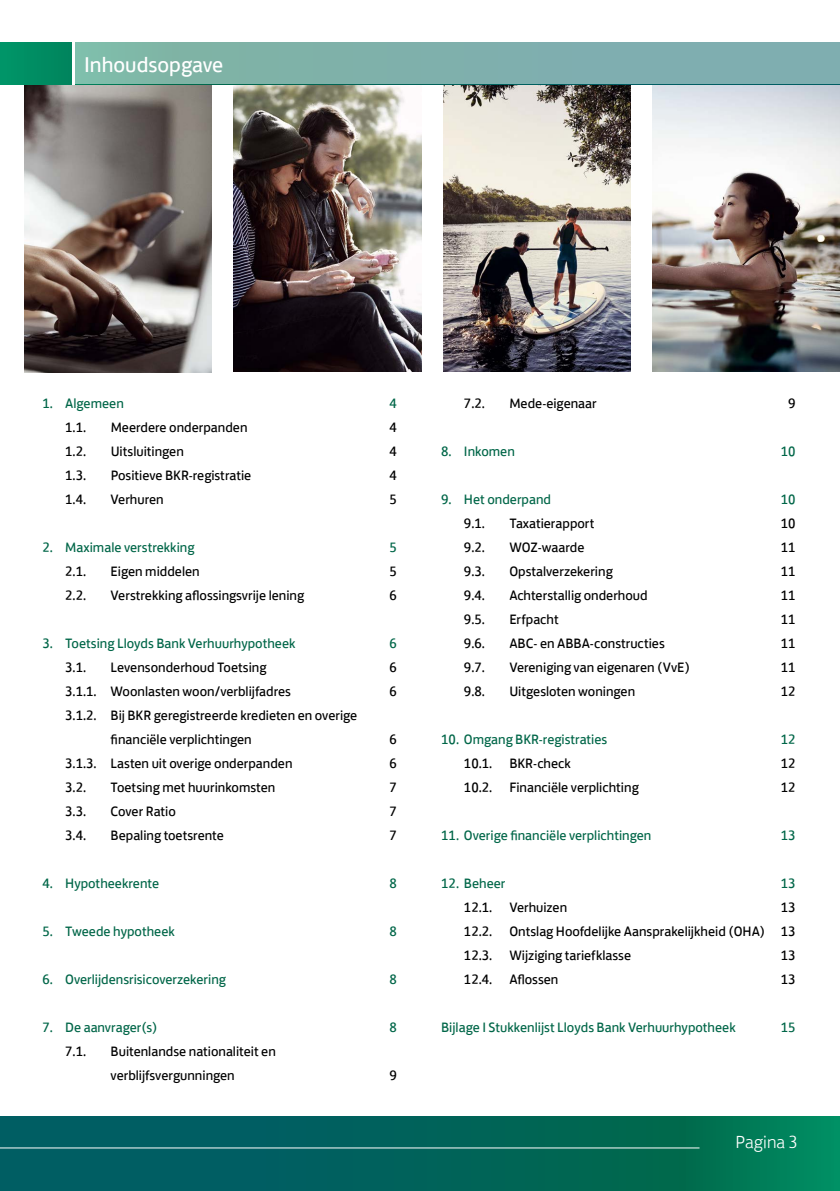
<style>
.page{position:relative;width:840px;height:1191px;background:#fff}
.page>*{position:absolute;margin:0;border:0;box-sizing:border-box;transform-origin:0 0}
.t1{font:22px "Lloyds Bank Jack";color:#fff}
.t2{font:300 18px "Lloyds Bank Jack";color:#fff}
.t3{font:14px/24px "Lloyds Bank Jack";color:#000}
.t4{font:14px "Lloyds Bank Jack";color:#006648}
</style>
<div class="page">
<svg style="left:0;top:1116px;width:839px;height:75px;background:#01675b"></svg>
<hr style="left:0;top:1147px;width:699px;height:1px;background:#fff">
<img style="left:233px;top:84px;width:188px;height:288px">
<img style="left:443px;top:84px;width:187px;height:288px">
<img style="left:24px;top:84px;width:188px;height:288px">
<img style="left:652px;top:84px;width:187px;height:288px">
<div style="left:0;top:43px;width:839px;height:41px;background:#008d63"></div>
<div style="left:74px;top:43px;width:765px;height:41px;background:#7fb0ac"></div>
<hr style="left:73px;top:42px;width:2px;height:42px;background:#fff">
<h1 class="t1" style="left:84px;top:46px;width:141px">Inhoudsopgave</h1>
<p class="t4" style="left:43px;top:392px;width:83px">1. Algemeen</p>
<p class="t4" style="left:389px;top:392px;width:9px">4</p>
<p class="t3" style="left:65px;top:414px;width:22px">1.1.</p>
<p class="t3" style="left:111px;top:414px;width:138px">Meerdere onderpanden</p>
<p class="t3" style="left:389px;top:414px;width:9px">4</p>
<p class="t3" style="left:65px;top:438px;width:22px">1.2.</p>
<p class="t3" style="left:111px;top:438px;width:75px">Uitsluitingen</p>
<p class="t3" style="left:389px;top:438px;width:9px">4</p>
<p class="t3" style="left:65px;top:462px;width:22px">1.3.</p>
<p class="t3" style="left:111px;top:462px;width:142px">Positieve BKR-registratie</p>
<p class="t3" style="left:389px;top:462px;width:9px">4</p>
<p class="t3" style="left:65px;top:486px;width:22px">1.4.</p>
<p class="t3" style="left:111px;top:486px;width:55px">Verhuren</p>
<p class="t3" style="left:389px;top:486px;width:9px">5</p>
<p class="t4" style="left:42px;top:536px;width:153px">2. Maximale verstrekking</p>
<p class="t4" style="left:389px;top:536px;width:9px">5</p>
<p class="t3" style="left:65px;top:558px;width:22px">2.1.</p>
<p class="t3" style="left:111px;top:558px;width:90px">Eigen middelen</p>
<p class="t3" style="left:389px;top:558px;width:9px">5</p>
<p class="t3" style="left:65px;top:582px;width:22px">2.2.</p>
<p class="t3" style="left:111px;top:582px;width:195px">Verstrekking aflossingsvrije lening</p>
<p class="t3" style="left:389px;top:582px;width:9px">6</p>
<p class="t4" style="left:42px;top:632px;width:254px">3. Toetsing Lloyds Bank Verhuurhypotheek</p>
<p class="t4" style="left:389px;top:632px;width:9px">6</p>
<p class="t3" style="left:65px;top:654px;width:22px">3.1.</p>
<p class="t3" style="left:111px;top:654px;width:157px">Levensonderhoud Toetsing</p>
<p class="t3" style="left:389px;top:654px;width:9px">6</p>
<p class="t3" style="left:65px;top:678px;width:227px">3.1.1. Woonlasten woon/verblijfadres</p>
<p class="t3" style="left:389px;top:678px;width:9px">6</p>
<p class="t3" style="left:111px;top:702px;width:248px;text-indent:-45px">3.1.2. Bij BKR geregistreerde kredieten en overige financiële verplichtingen</p>
<p class="t3" style="left:389px;top:726px;width:9px">6</p>
<p class="t3" style="left:65px;top:750px;width:229px">3.1.3. Lasten uit overige onderpanden</p>
<p class="t3" style="left:389px;top:750px;width:9px">6</p>
<p class="t3" style="left:65px;top:774px;width:22px">3.2.</p>
<p class="t3" style="left:111px;top:774px;width:166px">Toetsing met huurinkomsten</p>
<p class="t3" style="left:389px;top:774px;width:9px">7</p>
<p class="t3" style="left:65px;top:798px;width:22px">3.3.</p>
<p class="t3" style="left:111px;top:798px;width:67px">Cover Ratio</p>
<p class="t3" style="left:389px;top:798px;width:9px">7</p>
<p class="t3" style="left:65px;top:822px;width:22px">3.4.</p>
<p class="t3" style="left:111px;top:822px;width:115px">Bepaling toetsrente</p>
<p class="t3" style="left:389px;top:822px;width:9px">7</p>
<p class="t4" style="left:42px;top:872px;width:118px">4. Hypotheekrente</p>
<p class="t4" style="left:389px;top:872px;width:9px">8</p>
<p class="t4" style="left:42px;top:920px;width:134px">5. Tweede hypotheek</p>
<p class="t4" style="left:389px;top:920px;width:9px">8</p>
<p class="t4" style="left:42px;top:968px;width:185px">6. Overlijdensrisicoverzekering</p>
<p class="t4" style="left:389px;top:968px;width:9px">8</p>
<p class="t4" style="left:42px;top:1016px;width:116px">7. De aanvrager(s)</p>
<p class="t4" style="left:389px;top:1016px;width:9px">8</p>
<p class="t3" style="left:65px;top:1038px;width:22px">7.1.</p>
<p class="t3" style="left:111px;top:1038px;width:167px">Buitenlandse nationaliteit en verblijfsvergunningen</p>
<p class="t3" style="left:389px;top:1062px;width:9px">9</p>
<p class="t3" style="left:463px;top:390px;width:22px">7.2.</p>
<p class="t3" style="left:509px;top:390px;width:89px">Mede-eigenaar</p>
<p class="t3" style="left:787px;top:390px;width:9px">9</p>
<p class="t4" style="left:441px;top:440px;width:75px">8. Inkomen</p>
<p class="t4" style="left:780px;top:440px;width:16px">10</p>
<p class="t4" style="left:441px;top:488px;width:111px">9. Het onderpand</p>
<p class="t4" style="left:780px;top:488px;width:16px">10</p>
<p class="t3" style="left:463px;top:510px;width:22px">9.1.</p>
<p class="t3" style="left:509px;top:510px;width:87px">Taxatierapport</p>
<p class="t3" style="left:780px;top:510px;width:16px">10</p>
<p class="t3" style="left:463px;top:534px;width:22px">9.2.</p>
<p class="t3" style="left:509px;top:534px;width:77px">WOZ-waarde</p>
<p class="t3" style="left:780px;top:534px;width:16px">11</p>
<p class="t3" style="left:463px;top:558px;width:22px">9.3.</p>
<p class="t3" style="left:509px;top:558px;width:105px">Opstalverzekering</p>
<p class="t3" style="left:780px;top:558px;width:16px">11</p>
<p class="t3" style="left:463px;top:582px;width:22px">9.4.</p>
<p class="t3" style="left:509px;top:582px;width:140px">Achterstallig onderhoud</p>
<p class="t3" style="left:780px;top:582px;width:16px">11</p>
<p class="t3" style="left:463px;top:606px;width:22px">9.5.</p>
<p class="t3" style="left:509px;top:606px;width:51px">Erfpacht</p>
<p class="t3" style="left:780px;top:606px;width:16px">11</p>
<p class="t3" style="left:463px;top:630px;width:22px">9.6.</p>
<p class="t3" style="left:509px;top:630px;width:157px">ABC- en ABBA-constructies</p>
<p class="t3" style="left:780px;top:630px;width:16px">11</p>
<p class="t3" style="left:463px;top:654px;width:22px">9.7.</p>
<p class="t3" style="left:509px;top:654px;width:182px">Vereniging van eigenaren (VvE)</p>
<p class="t3" style="left:780px;top:654px;width:16px">11</p>
<p class="t3" style="left:463px;top:678px;width:22px">9.8.</p>
<p class="t3" style="left:509px;top:678px;width:127px">Uitgesloten woningen</p>
<p class="t3" style="left:780px;top:678px;width:16px">12</p>
<p class="t4" style="left:441px;top:728px;width:167px">10. Omgang BKR-registraties</p>
<p class="t4" style="left:780px;top:728px;width:16px">12</p>
<p class="t3" style="left:463px;top:750px;width:108px">10.1. BKR-check</p>
<p class="t3" style="left:780px;top:750px;width:16px">12</p>
<p class="t3" style="left:463px;top:774px;width:176px">10.2. Financiële verplichting</p>
<p class="t3" style="left:780px;top:774px;width:16px">12</p>
<p class="t4" style="left:441px;top:824px;width:211px">11. Overige financiële verplichtingen</p>
<p class="t4" style="left:780px;top:824px;width:16px">13</p>
<p class="t4" style="left:441px;top:872px;width:66px">12. Beheer</p>
<p class="t4" style="left:780px;top:872px;width:16px">13</p>
<p class="t3" style="left:463px;top:894px;width:105px">12.1. Verhuizen</p>
<p class="t3" style="left:463px;top:894px;width:333px;text-align:justify;text-indent:317px">13<br>12.2. Ontslag Hoofdelijke Aansprakelijkheid (OHA) 13<br>12.3. Wijziging tariefklasse</p>
<p class="t3" style="left:780px;top:942px;width:16px">13</p>
<p class="t3" style="left:463px;top:966px;width:96px">12.4. Aflossen</p>
<p class="t3" style="left:780px;top:966px;width:16px">13</p>
<p class="t4" style="left:441px;top:1016px;width:296px">Bijlage I Stukkenlijst Lloyds Bank Verhuurhypotheek</p>
<p class="t4" style="left:780px;top:1016px;width:16px">15</p>
<p class="t2" style="left:735px;top:1127px;width:63px">Pagina 3</p>
</div>
